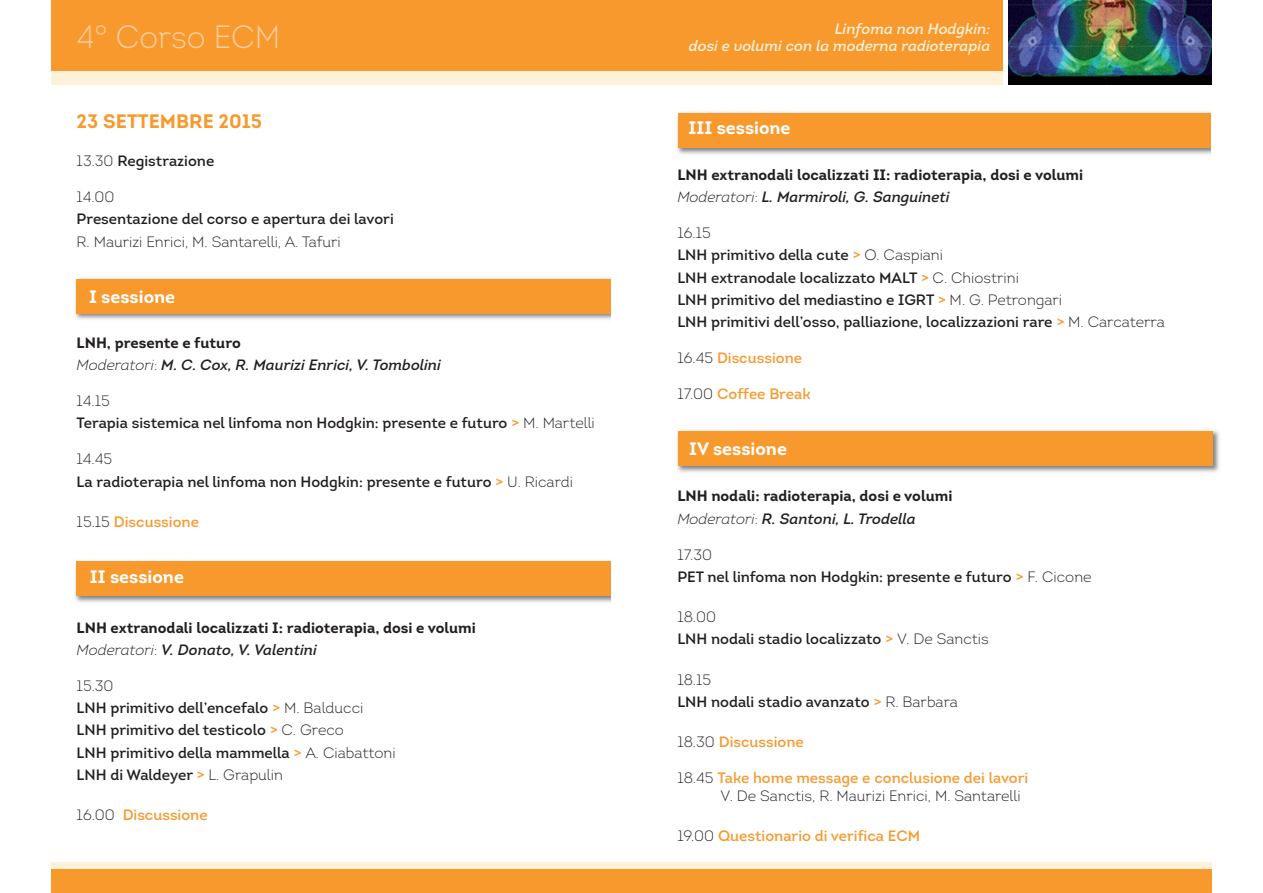
<style>
.page{position:relative;width:1263px;height:893px;background:#fff}
.page>*{position:absolute;margin:0;border:0;box-sizing:border-box;transform-origin:0 0}
.t1{font:300 32.25px "Intro";color:#fdd1a2;scale:.96 1}
.t2{font:700 19.5px "Intro";color:#f8992d}
.t3{font:700 18px "Intro";color:#fff}
.t4{font:15px/22.2px "Intro";color:#231f20}
.t5{font:700 15px/22.2px "Intro";color:#231f20}
.t6{font:300 15px/18px "Intro";color:#231f20}
.t7{font:15px "Intro";color:#f8992d}
.t8{font:italic 15px/22.2px "Intro";color:#231f20}
.t9{font:italic 15px/16.5px "Intro";color:#fef1d9;text-align:right}
.s1{font-weight:300}
.s2{font-weight:700;font-style:normal}
.s3{font-weight:300;font-style:normal}
.s4{color:#f8992d}
.s5{font-weight:300;color:#231f20}
.s6{font-weight:300;font-style:italic}
.s7{font-weight:400;font-style:italic}
.s8{font-weight:400;color:#f8992d}
</style>
<div class="page">
<img style="left:677px;top:430px;width:542px;height:42px">
<div style="left:679px;top:431px;width:534px;height:35px;background:#f8992d"></div>
<img style="left:75px;top:561px;width:536px;height:42px">
<div style="left:77px;top:561px;width:534px;height:35px;background:#f8992d"></div>
<div style="left:51px;top:23px;width:951px;height:61px;background:#fef1d9"></div>
<div style="left:51px;top:0;width:951px;height:71px;background:#f8992d"></div>
<img style="left:75px;top:278px;width:536px;height:42px">
<div style="left:77px;top:279px;width:534px;height:34px;background:#f8992d"></div>
<img style="left:1008px;top:0;width:204px;height:84px">
<img style="left:677px;top:112px;width:534px;height:42px">
<div style="left:679px;top:113px;width:534px;height:35px;background:#f8992d"></div>
<div style="left:1212px;top:112px;width:15px;height:94px;background:#fff"></div>
<div style="left:51px;top:862px;width:1161px;height:31px;background:#fef1d9"></div>
<div style="left:51px;top:869px;width:1161px;height:24px;background:#f8992d"></div>
<h1 class="t1" style="left:77px;top:25px;width:214px">4° Corso ECM</h1>
<p class="t9" style="left:689px;top:22px;width:303px">Linfoma non Hodgkin:<br>dosi e volumi con la moderna radioterapia</p>
<h2 class="t2" style="left:77px;top:114px;width:187px">23 SETTEMBRE 2015</h2>
<p class="t4" style="left:77px;top:151px;width:139px"><span class="s1">13.30</span> Registrazione</p>
<p class="t6" style="left:77px;top:190px;width:39px">14.00</p>
<p class="t4" style="left:77px;top:210px;width:319px">Presentazione del corso e apertura dei lavori</p>
<p class="t6" style="left:77px;top:234px;width:266px">R. Maurizi Enrici, M. Santarelli, A. Tafuri</p>
<p class="t3" style="left:89px;top:290px;width:88px">I sessione</p>
<p class="t8" style="left:77px;top:333px;width:366px"><span class="s2">LNH, presente e futuro<br></span><span class="s1">Moderatori</span><span class="s3">:</span> M. C. Cox, R. Maurizi Enrici, V. Tombolini</p>
<p class="t4" style="left:77px;top:392px;width:520px"><span class="s1">14.15<br></span>Terapia sistemica nel linfoma non Hodgkin: presente e futuro <span class="s4">&gt;</span> <span class="s1">M. Martelli</span></p>
<p class="t4" style="left:77px;top:450px;width:498px"><span class="s1">14.45<br></span>La radioterapia nel linfoma non Hodgkin: presente e futuro <span class="s4">&gt;</span> <span class="s1">U. Ricardi</span></p>
<p class="t7" style="left:77px;top:516px;width:124px"><span class="s5">15.15</span> Discussione</p>
<p class="t3" style="left:90px;top:570px;width:96px">II sessione</p>
<p class="t5" style="left:77px;top:618px;width:401px">LNH extranodali localizzati I: radioterapia, dosi e volumi<br><span class="s6">Moderatori</span><span class="s1">:</span> <span class="s7">V. Donato, V. Valentini</span></p>
<p class="t4" style="left:77px;top:676px;width:320px"><span class="s1">15.30<br></span>LNH primitivo dell’encefalo <span class="s4">&gt;</span> <span class="s1">M. Balducci<br></span>LNH primitivo del testicolo <span class="s4">&gt;</span> <span class="s1">C. Greco<br></span>LNH primitivo della mammella <span class="s4">&gt;</span> <span class="s1">A. Ciabattoni<br></span>LNH di Waldeyer <span class="s4">&gt;</span> <span class="s1">L. Grapulin</span></p>
<p class="t7" style="left:77px;top:810px;width:132px"><span class="s5">16.00</span> Discussione</p>
<p class="t3" style="left:689px;top:121px;width:103px">III sessione</p>
<p class="t5" style="left:677px;top:165px;width:407px">LNH extranodali localizzati II: radioterapia, dosi e volumi<br><span class="s6">Moderatori</span><span class="s1">:</span> <span class="s7">L. Marmiroli, G. Sanguineti</span></p>
<p class="t4" style="left:677px;top:224px;width:489px"><span class="s1">16.15<br></span>LNH primitivo della cute <span class="s4">&gt;</span> <span class="s1">O. Caspiani<br></span>LNH extranodale localizzato MALT <span class="s4">&gt;</span> <span class="s1">C. Chiostrini<br></span>LNH primitivo del mediastino e IGRT <span class="s4">&gt;</span> <span class="s1">M. G. Petrongari<br></span>LNH primitivi dell’osso, palliazione, localizzazioni rare <span class="s4">&gt;</span> <span class="s1">M. Carcaterra</span></p>
<p class="t7" style="left:677px;top:352px;width:126px"><span class="s5">16.45</span> Discussione</p>
<p class="t7" style="left:677px;top:388px;width:135px"><span class="s5">17.00</span> Coffee Break</p>
<p class="t3" style="left:689px;top:443px;width:99px">IV sessione</p>
<p class="t5" style="left:677px;top:487px;width:277px">LNH nodali: radioterapia, dosi e volumi<br><span class="s6">Moderatori</span><span class="s1">:</span> <span class="s7">R. Santoni, L. Trodella</span></p>
<p class="t4" style="left:677px;top:545px;width:416px"><span class="s1">17.30<br></span>PET nel linfoma non Hodgkin: presente e futuro <span class="s4">&gt;</span> <span class="s1">F. Cicone</span></p>
<p class="t4" style="left:677px;top:607px;width:313px"><span class="s1">18.00<br></span>LNH nodali stadio localizzato <span class="s4">&gt;</span> <span class="s1">V. De Sanctis</span></p>
<p class="t4" style="left:677px;top:670px;width:282px"><span class="s1">18.15<br></span>LNH nodali stadio avanzato <span class="s4">&gt;</span> <span class="s1">R. Barbara</span></p>
<p class="t7" style="left:677px;top:736px;width:128px"><span class="s5">18.30</span> Discussione</p>
<p class="t6" style="left:720px;top:771px;width:309px;text-indent:-43px">18.45 <span class="s8">Take home message e conclusione dei lavori<br></span>V. De Sanctis, R. Maurizi Enrici, M. Santarelli</p>
<p class="t7" style="left:677px;top:831px;width:244px"><span class="s5">19.00</span> Questionario di verifica ECM</p>
</div>
